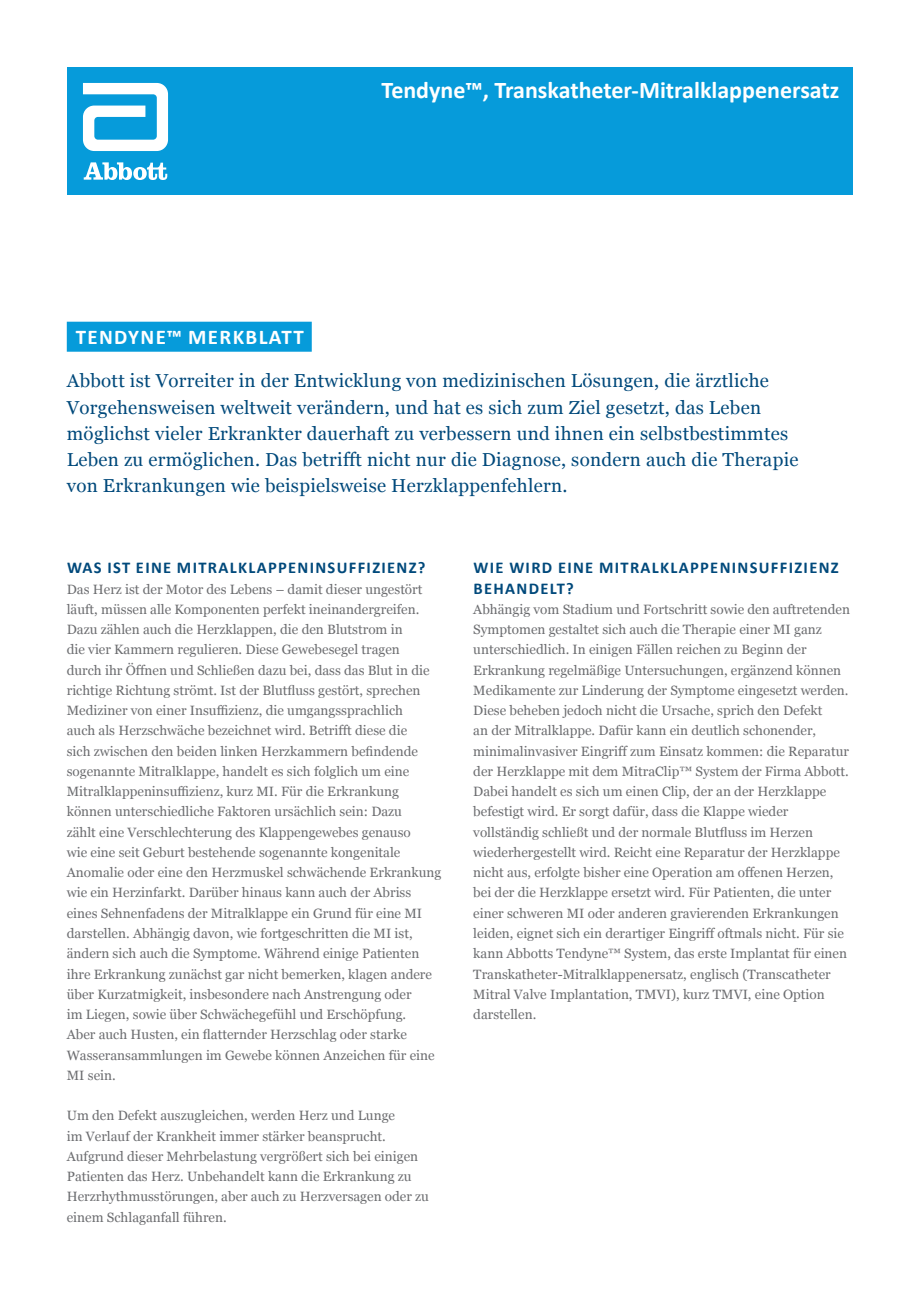
<style>
.page{position:relative;width:919px;height:1289px;background:#fff}
.page>*{position:absolute;margin:0;border:0;box-sizing:border-box;transform-origin:0 0}
.t1{font:700 24px "Calibri";color:#fff}
.t2{font:700 21px "Calibri";letter-spacing:.065em;color:#fff}
.t3{font:18.75px/26.2px "Georgia";letter-spacing:.015em;color:#00497b}
.t4{font:700 16.5px/20.2px "Calibri";letter-spacing:.08em;color:#00497b}
.t5{font:13.5px/20.2px "Georgia";color:#6c6d70}
</style>
<div class="page">
<div style="left:67px;top:67px;width:785px;height:127px;background:#069bda"></div>
<svg style="left:83px;top:83px;width:85px;height:68px"></svg>
<svg style="left:84px;top:162px;width:83px;height:18px"></svg>
<div style="left:67px;top:322px;width:245px;height:30px;background:#069bda"></div>
<h1 class="t1" style="left:381px;top:74px;width:459px">Tendyne™, Transkatheter-Mitralklappenersatz</h1>
<h2 class="t2" style="left:76px;top:323px;width:229px">TENDYNE™ MERKBLATT</h2>
<p class="t3" style="left:67px;top:367px;width:733px">Abbott ist Vorreiter in der Entwicklung von medizinischen Lösungen, die ärztliche Vorgehensweisen weltweit verändern, und hat es sich zum Ziel gesetzt, das Leben möglichst vieler Erkrankter dauerhaft zu verbessern und ihnen ein selbstbestimmtes Leben zu ermöglichen. Das betrifft nicht nur die Diagnose, sondern auch die Therapie von Erkrankungen wie beispielsweise Herzklappenfehlern.</p>
<p class="t4" style="left:67px;top:557px;width:359px">WAS IST EINE MITRALKLAPPENINSUFFIZIENZ?</p>
<p class="t5" style="left:67px;top:578px;width:376px">Das Herz ist der Motor des Lebens – damit dieser ungestört läuft, müssen alle Komponenten perfekt ineinandergreifen.<br>Dazu zählen auch die Herzklappen, die den Blutstrom in<br>die vier Kammern regulieren. Diese Gewebesegel tragen<br>durch ihr Öffnen und Schließen dazu bei, dass das Blut in die richtige Richtung strömt. Ist der Blutfluss gestört, sprechen Mediziner von einer Insuffizienz, die umgangssprachlich<br>auch als Herzschwäche bezeichnet wird. Betrifft diese die<br>sich zwischen den beiden linken Herzkammern befindende sogenannte Mitralklappe, handelt es sich folglich um eine Mitralklappeninsuffizienz, kurz MI. Für die Erkrankung können unterschiedliche Faktoren ursächlich sein: Dazu<br>zählt eine Verschlechterung des Klappengewebes genauso<br>wie eine seit Geburt bestehende sogenannte kongenitale Anomalie oder eine den Herzmuskel schwächende Erkrankung wie ein Herzinfarkt. Darüber hinaus kann auch der Abriss eines Sehnenfadens der Mitralklappe ein Grund für eine MI darstellen. Abhängig davon, wie fortgeschritten die MI ist, ändern sich auch die Symptome. Während einige Patienten ihre Erkrankung zunächst gar nicht bemerken, klagen andere über Kurzatmigkeit, insbesondere nach Anstrengung oder<br>im Liegen, sowie über Schwächegefühl und Erschöpfung.<br>Aber auch Husten, ein flatternder Herzschlag oder starke Wasseransammlungen im Gewebe können Anzeichen für eine MI sein.</p>
<p class="t5" style="left:67px;top:1104px;width:364px">Um den Defekt auszugleichen, werden Herz und Lunge<br>im Verlauf der Krankheit immer stärker beansprucht.<br>Aufgrund dieser Mehrbelastung vergrößert sich bei einigen Patienten das Herz. Unbehandelt kann die Erkrankung zu Herzrhythmusstörungen, aber auch zu Herzversagen oder zu einem Schlaganfall führen.</p>
<p class="t4" style="left:473px;top:557px;width:366px">WIE WIRD EINE MITRALKLAPPENINSUFFIZIENZ<br>BEHANDELT?</p>
<p class="t5" style="left:473px;top:598px;width:378px">Abhängig vom Stadium und Fortschritt sowie den auftretenden Symptomen gestaltet sich auch die Therapie einer MI ganz unterschiedlich. In einigen Fällen reichen zu Beginn der Erkrankung regelmäßige Untersuchungen, ergänzend können Medikamente zur Linderung der Symptome eingesetzt werden.<br>Diese beheben jedoch nicht die Ursache, sprich den Defekt<br>an der Mitralklappe. Dafür kann ein deutlich schonender, minimalinvasiver Eingriff zum Einsatz kommen: die Reparatur der Herzklappe mit dem MitraClip™ System der Firma Abbott.<br>Dabei handelt es sich um einen Clip, der an der Herzklappe befestigt wird. Er sorgt dafür, dass die Klappe wieder vollständig schließt und der normale Blutfluss im Herzen wiederhergestellt wird. Reicht eine Reparatur der Herzklappe nicht aus, erfolgte bisher eine Operation am offenen Herzen, bei der die Herzklappe ersetzt wird. Für Patienten, die unter einer schweren MI oder anderen gravierenden Erkrankungen leiden, eignet sich ein derartiger Eingriff oftmals nicht. Für sie kann Abbotts Tendyne™ System, das erste Implantat für einen Transkatheter-Mitralklappenersatz, englisch (Transcatheter Mitral Valve Implantation, TMVI), kurz TMVI, eine Option darstellen.</p>
</div>
